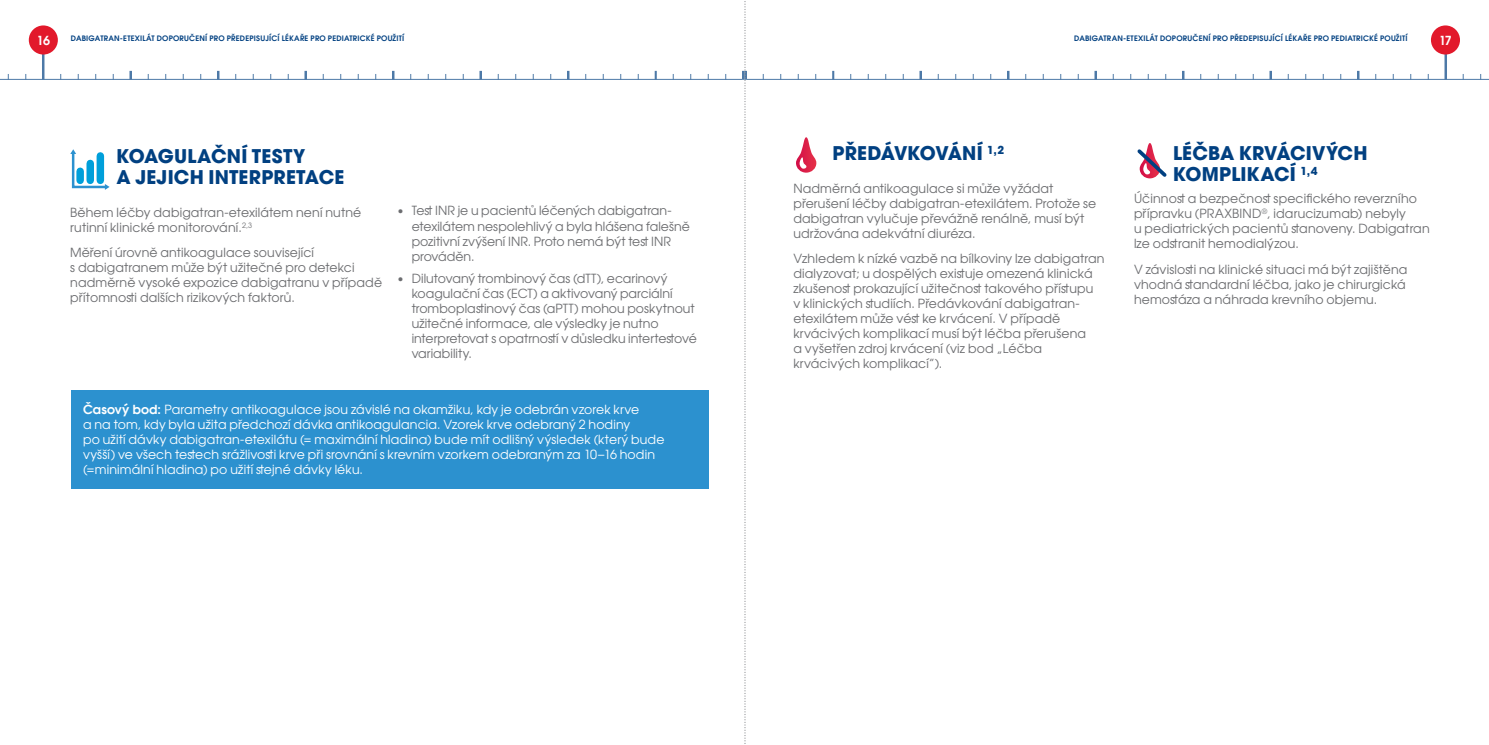
<style>
.page{position:relative;width:1489px;height:745px;background:#fff}
.page>*{position:absolute;margin:0;border:0;box-sizing:border-box;transform-origin:0 0}
.t1{font:18.75px/21.2px "Avant Garde Gothic Bd ITC";letter-spacing:.005em;color:#014081}
.body_1{font:12.5px/15px "Avant Garde Gothic Bk ITC";letter-spacing:.01em;color:#6c6d70}
.body_1-2{font:12.5px/15px "Avant Garde Gothic Bk ITC";letter-spacing:.01em;color:#fff}
.t2{font:600 12.5px "Avant Garde";color:#fff}
.t3{font:600 7.5px "Avant Garde";letter-spacing:.025em;color:#014081}
.s1{font-family:"Avant Garde";font-weight:600}
</style>
<div class="page">
<hr style="left:1444px;top:54px;width:2px;height:26px;background:#014081">
<hr style="left:747px;top:79px;width:741px;height:1px;background:#014081">
<svg style="left:1356px;top:71px;width:3px;height:9px"></svg>
<svg style="left:1269px;top:71px;width:2px;height:9px"></svg>
<svg style="left:1181px;top:71px;width:3px;height:9px"></svg>
<svg style="left:1094px;top:71px;width:2px;height:9px"></svg>
<svg style="left:1006px;top:71px;width:3px;height:9px"></svg>
<svg style="left:919px;top:71px;width:3px;height:9px"></svg>
<svg style="left:832px;top:71px;width:2px;height:9px"></svg>
<hr style="left:42px;top:54px;width:2px;height:26px;background:#014081">
<hr style="left:0;top:79px;width:742px;height:1px;background:#014081">
<svg style="left:129px;top:71px;width:3px;height:9px"></svg>
<svg style="left:217px;top:71px;width:2px;height:9px"></svg>
<svg style="left:304px;top:71px;width:3px;height:9px"></svg>
<svg style="left:392px;top:71px;width:2px;height:9px"></svg>
<svg style="left:479px;top:71px;width:3px;height:9px"></svg>
<svg style="left:567px;top:71px;width:2px;height:9px"></svg>
<svg style="left:654px;top:71px;width:2px;height:9px"></svg>
<div style="left:29px;top:25px;width:29px;height:29px;background:#e2192b;border-radius:50%"></div>
<div style="left:1430px;top:25px;width:29px;height:29px;background:#e2192b;border-radius:50%"></div>
<div style="left:71px;top:390px;width:637px;height:98px;background:#2c91cf"></div>
<svg style="left:70px;top:149px;width:40px;height:41px"></svg>
<svg style="left:796px;top:137px;width:20px;height:35px"></svg>
<svg style="left:1137px;top:143px;width:30px;height:36px"></svg>
<svg style="left:742px;top:1px;width:5px;height:743px"></svg>
<p class="t3" style="left:71px;top:33px;width:335px">DABIGATRAN-ETEXILÁT DOPORUČENÍ PRO PŘEDEPISUJÍCÍ LÉKAŘE PRO PEDIATRICKÉ POUŽITÍ</p>
<p class="t3" style="left:1074px;top:33px;width:335px">DABIGATRAN-ETEXILÁT DOPORUČENÍ PRO PŘEDEPISUJÍCÍ LÉKAŘE PRO PEDIATRICKÉ POUŽITÍ</p>
<p class="t2" style="left:37px;top:32px;width:15px">16</p>
<p class="t2" style="left:1438px;top:32px;width:14px">17</p>
<p class="t1" style="left:116px;top:145px;width:229px">KOAGULAČNÍ TESTY<br>A JEJICH INTERPRETACE</p>
<p class="body_1" style="left:70px;top:204px;width:292px">Během léčby dabigatran-etexilátem není nutné rutinní klinické monitorování.<sup>2,3</sup></p>
<p class="body_1" style="left:70px;top:245px;width:313px">Měření úrovně antikoagulace související<br>s dabigatranem může být užitečné pro detekci nadměrně vysoké expozice dabigatranu v případě přítomnosti dalších rizikových faktorů.</p>
<p class="body_1" style="left:411px;top:203px;width:280px;text-indent:-15px">• Test INR je u pacientů léčených dabigatran&shy;etexilátem nespolehlivý a byla hlášena falešně pozitivní zvýšení INR. Proto nemá být test INR prováděn.</p>
<p class="body_1" style="left:411px;top:270px;width:287px;text-indent:-15px">• Dilutovaný trombinový čas (dTT), ecarinový koagulační čas (ECT) a aktivovaný parciální tromboplastinový čas (aPTT) mohou poskytnout užitečné informace, ale výsledky je nutno interpretovat s opatrností v důsledku intertestové variability.</p>
<p class="body_1-2" style="left:83px;top:401px;width:583px"><span class="s1">Časový bod:</span> Parametry antikoagulace jsou závislé na okamžiku, kdy je odebrán vzorek krve<br>a na tom, kdy byla užita předchozí dávka antikoagulancia. Vzorek krve odebraný 2 hodiny<br>po užití dávky dabigatran-etexilátu (= maximální hladina) bude mít odlišný výsledek (který bude vyšší) ve všech testech srážlivosti krve při srovnání s krevním vzorkem odebraným za 10–16 hodin (=minimální hladina) po užití stejné dávky léku.</p>
<p class="t1" style="left:832px;top:142px;width:173px">PŘEDÁVKOVÁNÍ <sup>1,2</sup></p>
<p class="body_1" style="left:793px;top:180px;width:304px">Nadměrná antikoagulace si může vyžádat přerušení léčby dabigatran-etexilátem. Protože se dabigatran vylučuje převážně renálně, musí být udržována adekvátní diuréza.</p>
<p class="body_1" style="left:793px;top:251px;width:313px">Vzhledem k nízké vazbě na bílkoviny lze dabigatran dialyzovat; u dospělých existuje omezená klinická zkušenost prokazující užitečnost takového přístupu<br>v klinických studiích. Předávkování dabigatran&shy;etexilátem může vést ke krvácení. V případě krvácivých komplikací musí být léčba přerušena<br>a vyšetřen zdroj krvácení (viz bod „Léčba krvácivých komplikací”).</p>
<p class="t1" style="left:1172px;top:142px;width:196px">LÉČBA KRVÁCIVÝCH<br>KOMPLIKACÍ <sup>1,4</sup></p>
<p class="body_1" style="left:1133px;top:191px;width:297px">Účinnost a bezpečnost specifického reverzního přípravku (PRAXBIND<sup>®</sup>, idarucizumab) nebyly<br>u pediatrických pacientů stanoveny. Dabigatran lze odstranit hemodialýzou.</p>
<p class="body_1" style="left:1133px;top:261px;width:275px">V závislosti na klinické situaci má být zajištěna vhodná standardní léčba, jako je chirurgická hemostáza a náhrada krevního objemu.</p>
</div>
